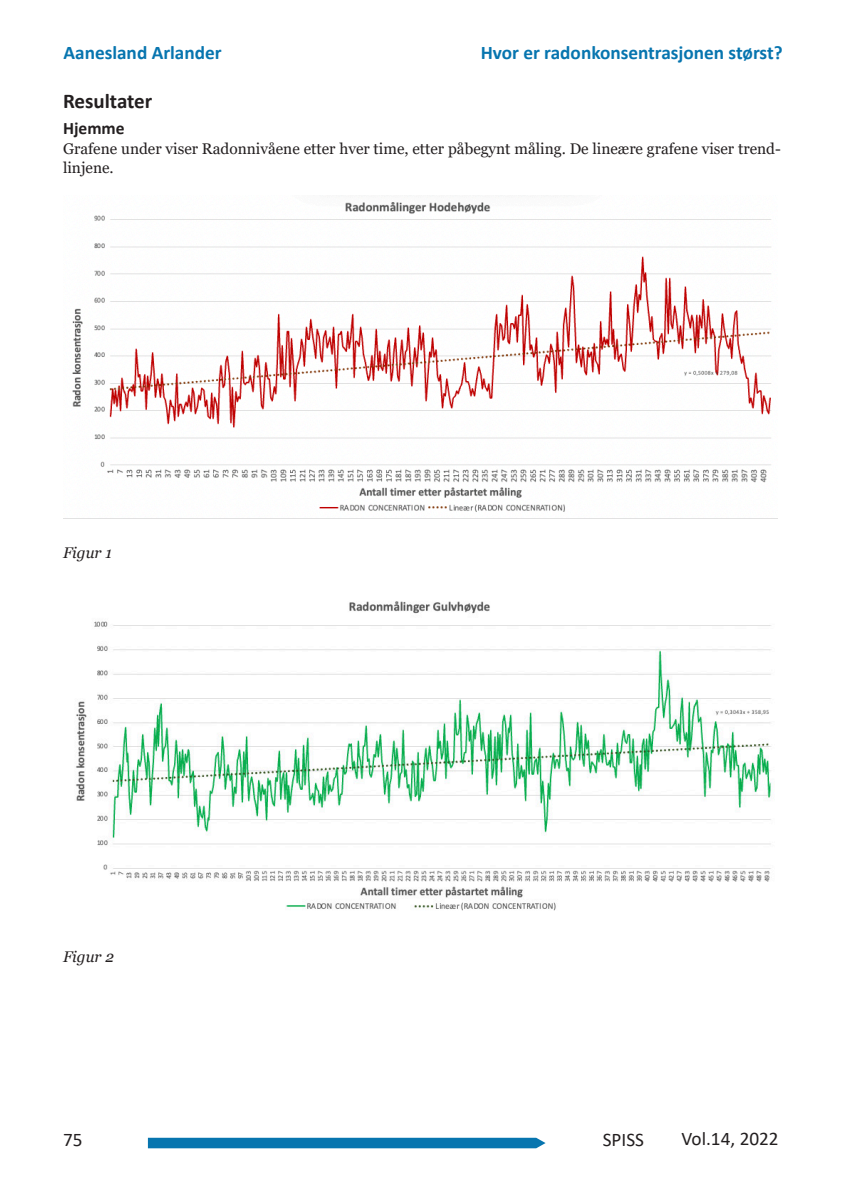
<style>
.page{position:relative;width:844px;height:1191px;background:#fff}
.page>*{position:absolute;margin:0;border:0;box-sizing:border-box;transform-origin:0 0}
.Mellomtittel_1{font:700 21px "Calibri";color:#231f20}
.Topptekst{font:700 19.25px "Calibri";color:#0775af}
.t1{font:19.25px "Calibri";color:#231f20}
.Mellomtittel_2{font:700 17.5px "Calibri";color:#231f20}
.Brødtekst_1{font:15.4px/19.2px "Georgia";color:#231f20}
.Brødtekst_1-2{font:italic 15.4px "Georgia";color:#231f20}
</style>
<div class="page">
<svg style="left:148px;top:1137px;width:397px;height:11px;background:#1a7fb5"></svg>
<img style="left:72px;top:202px;width:699px;height:310px">
<img style="left:76px;top:601px;width:699px;height:310px">
<p class="Topptekst" style="left:63px;top:39px;width:160px">Aanesland Arlander</p>
<p class="Topptekst" style="left:480px;top:39px;width:303px">Hvor er radonkonsentrasjonen størst?</p>
<p class="Mellomtittel_1" style="left:63px;top:86px;width:91px">Resultater</p>
<p class="Mellomtittel_2" style="left:63px;top:116px;width:63px">Hjemme</p>
<p class="Brødtekst_1" style="left:63px;top:139px;width:719px">Grafene under viser Radonnivåene etter hver time, etter påbegynt måling. De lineære grafene viser trend&shy;linjene.</p>
<p class="Brødtekst_1-2" style="left:63px;top:543px;width:50px">Figur 1</p>
<p class="Brødtekst_1-2" style="left:63px;top:947px;width:52px">Figur 2</p>
<p class="t1" style="left:63px;top:1126px;width:21px">75</p>
<p class="t1" style="left:602px;top:1126px;width:43px">SPISS</p>
<p class="t1" style="left:681px;top:1125px;width:99px">Vol.14, 2022</p>
</div>
